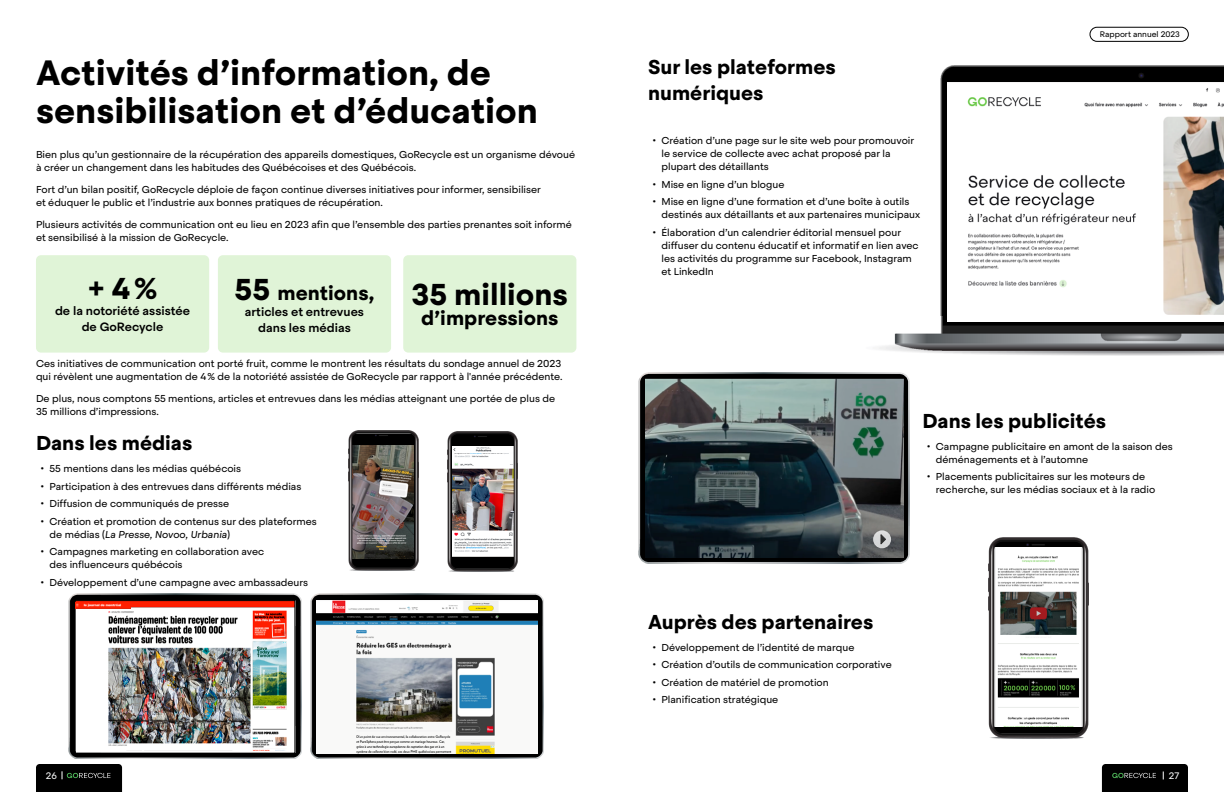
<style>
.page{position:relative;width:1224px;height:792px;background:#fff}
.page>*{position:absolute;margin:0;border:0;box-sizing:border-box;transform-origin:0 0}
.t1{font:700 35px/38px "Steradian";color:#000}
.t2{font:700 30px "Steradian";color:#000}
.t3{font:700 20px/26px "Steradian";color:#000}
.t4{font:500 12px/16px "Steradian";color:#000;text-align:center}
.t5{font:10px/13px "Steradian";color:#000}
.t6{font:9.4px "Steradian";color:#f7f8f8}
.t7{font:8px "Steradian";color:#000}
.s1{font-size:30px}
.s2{font-style:italic}
</style>
<div class="page">
<img style="left:348px;top:431px;width:70px;height:140px">
<img style="left:879px;top:315px;width:345px;height:41px">
<img style="left:940px;top:66px;width:284px;height:249px">
<img style="left:69px;top:594px;width:32px;height:165px">
<img style="left:101px;top:594px;width:200px;height:33px">
<img style="left:101px;top:726px;width:200px;height:33px">
<img style="left:295px;top:627px;width:6px;height:99px">
<img style="left:77px;top:602px;width:216px;height:149px">
<div style="left:75px;top:600px;width:220px;height:154px;border:1px solid #000"></div>
<img style="left:76px;top:602px;width:55px;height:6px">
<img style="left:310px;top:594px;width:33px;height:165px">
<img style="left:343px;top:594px;width:200px;height:33px">
<img style="left:343px;top:726px;width:200px;height:33px">
<img style="left:538px;top:627px;width:5px;height:99px">
<img style="left:316px;top:600px;width:222px;height:154px">
<img style="left:448px;top:431px;width:70px;height:140px">
<img style="left:988px;top:537px;width:100px;height:201px">
<img style="left:948px;top:82px;width:276px;height:239px">
<img style="left:639px;top:372px;width:38px;height:192px">
<img style="left:677px;top:372px;width:233px;height:38px">
<img style="left:677px;top:525px;width:233px;height:39px">
<img style="left:903px;top:410px;width:7px;height:115px">
<img style="left:645px;top:379px;width:258px;height:179px">
<svg style="left:873px;top:530px;width:18px;height:18px"></svg>
<svg style="left:880px;top:533px;width:7px;height:13px"></svg>
<svg style="left:1102px;top:764px;width:86px;height:28px;background:#070807"></svg>
<svg style="left:36px;top:764px;width:86px;height:28px;background:#070807"></svg>
<div style="left:1090px;top:27px;width:99px;height:15px;border:1px solid #000;border-radius:7px"></div>
<div style="left:36px;top:255px;width:173px;height:98px;background:#e0f4d7;border-radius:5px"></div>
<div style="left:218px;top:255px;width:173px;height:98px;background:#e0f4d7;border-radius:5px"></div>
<div style="left:403px;top:255px;width:173px;height:98px;background:#e0f4d7;border-radius:5px"></div>
<h1 class="t1" style="left:36px;top:54px;width:504px">Activités d’information, de sensibilisation et d’éducation</h1>
<p class="t5" style="left:36px;top:148px;width:541px">Bien plus qu’un gestionnaire de la récupération des appareils domestiques, GoRecycle est un organisme dévoué à créer un changement dans les habitudes des Québécoises et des Québécois.</p>
<p class="t5" style="left:36px;top:183px;width:507px">Fort d’un bilan positif, GoRecycle déploie de façon continue diverses initiatives pour informer, sensibiliser et éduquer le public et l’industrie aux bonnes pratiques de récupération.</p>
<p class="t5" style="left:36px;top:218px;width:537px">Plusieurs activités de communication ont eu lieu en 2023 afin que l’ensemble des parties prenantes soit informé et sensibilisé à la mission de GoRecycle.</p>
<h2 class="t2" style="left:88px;top:270px;width:71px">+ 4%</h2>
<p class="t4" style="left:55px;top:303px;width:137px">de la notoriété assistée de GoRecycle</p>
<h3 class="t3" style="left:235px;top:280px;width:141px"><span class="s1">55</span> mentions,</h3>
<p class="t4" style="left:245px;top:304px;width:121px">articles et entrevues dans les médias</p>
<h2 class="t2" style="left:412px;top:276px;width:158px">35 millions</h2>
<h3 class="t3" style="left:421px;top:305px;width:139px">d’impressions</h3>
<p class="t5" style="left:36px;top:357px;width:528px">Ces initiatives de communication ont porté fruit, comme le montrent les résultats du sondage annuel de 2023 qui révèlent une augmentation de 4% de la notoriété assistée de GoRecycle par rapport à l'année précédente.</p>
<p class="t5" style="left:36px;top:392px;width:521px">De plus, nous comptons 55 mentions, articles et entrevues dans les médias atteignant une portée de plus de<br>35 millions d’impressions.</p>
<h3 class="t3" style="left:36px;top:430px;width:158px">Dans les médias</h3>
<p class="t5" style="left:40px;top:462px;width:202px">• 55 mentions dans les médias québécois</p>
<p class="t5" style="left:40px;top:480px;width:262px">• Participation à des entrevues dans différents médias</p>
<p class="t5" style="left:40px;top:497px;width:190px">• Diffusion de communiqués de presse</p>
<p class="t5" style="left:50px;top:515px;width:269px;text-indent:-9px">• Création et promotion de contenus sur des plateformes de médias (<span class="s2">La Presse, Novoo, Urbania</span>)</p>
<p class="t5" style="left:50px;top:545px;width:216px;text-indent:-9px">• Campagnes marketing en collaboration avec des influenceurs québécois</p>
<p class="t5" style="left:40px;top:576px;width:269px">• Développement d’une campagne avec ambassadeurs</p>
<h3 class="t3" style="left:648px;top:54px;width:189px">Sur les plateformes numériques</h3>
<p class="t5" style="left:662px;top:134px;width:254px;text-indent:-9px">• Création d’une page sur le site web pour promouvoir le service de collecte avec achat proposé par la plupart des détaillants</p>
<p class="t5" style="left:652px;top:178px;width:133px">• Mise en ligne d’un blogue</p>
<p class="t5" style="left:662px;top:195px;width:260px;text-indent:-9px">• Mise en ligne d’une formation et d’une boîte à outils destinés aux détaillants et aux partenaires municipaux</p>
<p class="t5" style="left:662px;top:226px;width:259px;text-indent:-9px">• Élaboration d’un calendrier éditorial mensuel pour diffuser du contenu éducatif et informatif en lien avec les activités du programme sur Facebook, Instagram et LinkedIn</p>
<p class="t7" style="left:1100px;top:30px;width:82px">Rapport annuel 2023</p>
<h3 class="t3" style="left:922px;top:408px;width:185px">Dans les publicités</h3>
<p class="t5" style="left:936px;top:440px;width:238px;text-indent:-9px">• Campagne publicitaire en amont de la saison des déménagements et à l’automne</p>
<p class="t5" style="left:936px;top:470px;width:221px;text-indent:-9px">• Placements publicitaires sur les moteurs de recherche, sur les médias sociaux et à la radio</p>
<h3 class="t3" style="left:648px;top:609px;width:227px">Auprès des partenaires</h3>
<p class="t5" style="left:652px;top:641px;width:203px">• Développement de l’identité de marque</p>
<p class="t5" style="left:652px;top:658px;width:241px">• Création d’outils de communication corporative</p>
<p class="t5" style="left:652px;top:676px;width:178px">• Création de matériel de promotion</p>
<p class="t5" style="left:652px;top:693px;width:127px">• Planification stratégique</p>
<p class="t6" style="left:46px;top:770px;width:12px">26</p>
<p class="t6" style="left:1169px;top:770px;width:12px">27</p>
</div>
